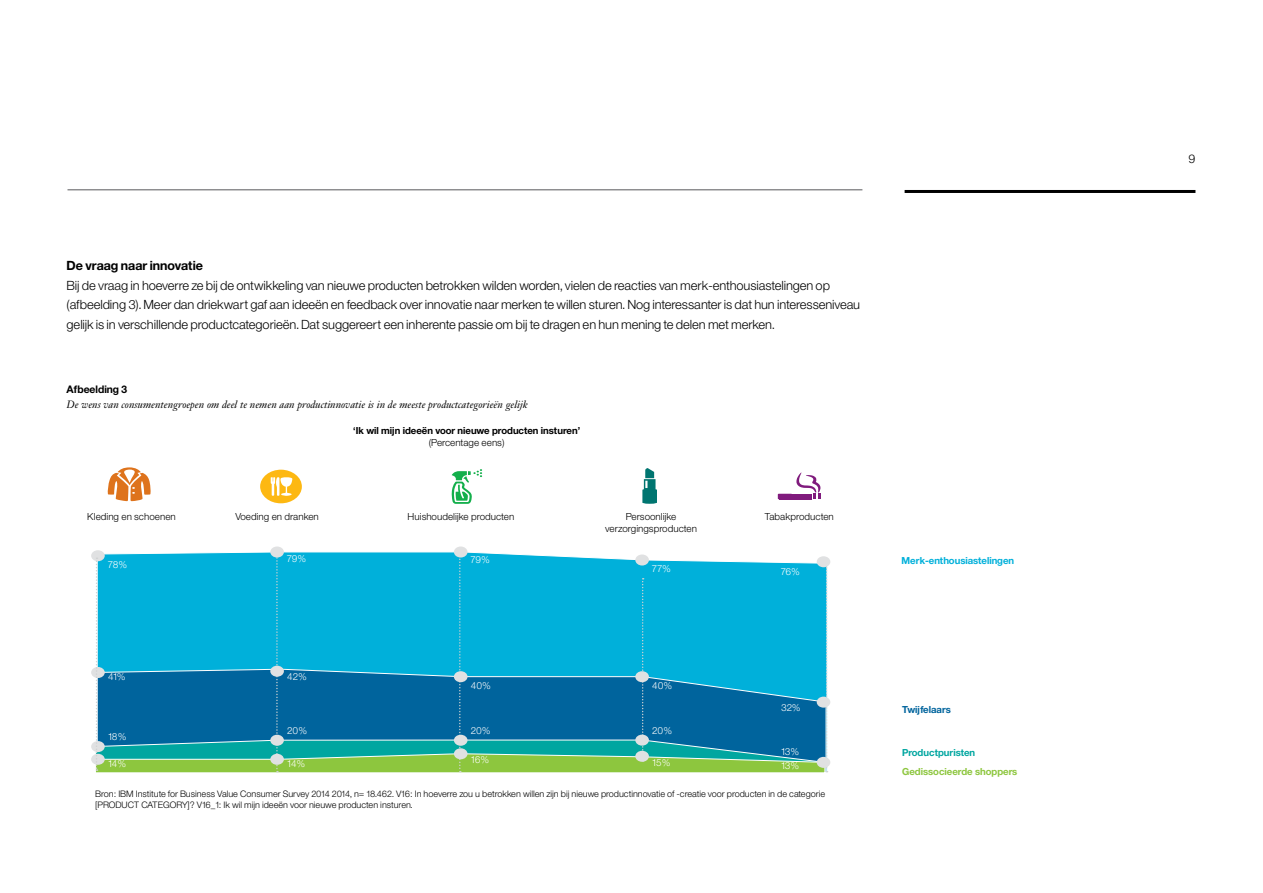
<style>
.page{position:relative;width:1263px;height:893px;background:#fff}
.page>*{position:absolute;margin:0;border:0;box-sizing:border-box;transform-origin:0 0}
.t1{font:12.75px/19.5px "Helv Neue Lightfor IBM";letter-spacing:-.01em;color:#000}
.t2{font:12.75px "Helv Neue Boldfor IBM";color:#000}
.t3{font:12px "Helv Neue Lightfor IBM";color:#000}
.t4{font:italic 10.5px "Janson Text LT Pro";color:#000}
.t5{font:10.5px "Helv Neue Boldfor IBM";color:#000}
.t6{font:9.75px/12px "Helv Neue Lightfor IBM";color:#000;text-align:center}
.t7{font:9.75px "Helv Neue Lightfor IBM";color:#fff}
.t8{font:9.75px "Helv Neue Boldfor IBM";color:#000}
.t9{font:9.75px "Helv Neue Boldfor IBM";color:#00b0da}
.t10{font:9.75px "Helv Neue Boldfor IBM";color:#8dc63e}
.t11{font:9.75px "Helv Neue Boldfor IBM";color:#00a6a0}
.t12{font:9.75px "Helv Neue Boldfor IBM";color:#00649d}
.t13{font:9px/10.5px "Helv Neue Lightfor IBM";letter-spacing:-.005em;color:#000}
</style>
<div class="page">
<svg style="left:107px;top:467px;width:44px;height:34px"></svg>
<svg style="left:778px;top:473px;width:43px;height:26px"></svg>
<div style="left:779px;top:494px;width:33px;height:5px;background:#801b7d"></div>
<div style="left:91px;top:754px;width:14px;height:11px;background:#e0e1e2;border-radius:50%"></div>
<div style="left:91px;top:741px;width:14px;height:11px;background:#e0e1e2;border-radius:50%"></div>
<div style="left:91px;top:667px;width:14px;height:11px;background:#e0e1e2;border-radius:50%"></div>
<div style="left:91px;top:550px;width:14px;height:11px;background:#e0e1e2;border-radius:50%"></div>
<svg style="left:270px;top:546px;width:14px;height:11px"></svg>
<div style="left:817px;top:757px;width:13px;height:11px;background:#e0e1e2;border-radius:50%"></div>
<div style="left:817px;top:697px;width:13px;height:11px;background:#e0e1e2;border-radius:50%"></div>
<div style="left:817px;top:556px;width:13px;height:11px;background:#e0e1e2;border-radius:50%"></div>
<svg style="left:95px;top:548px;width:733px;height:225px;background:#19a0bd"></svg>
<svg style="left:642px;top:468px;width:15px;height:36px"></svg>
<svg style="left:260px;top:469px;width:42px;height:34px"></svg>
<svg style="left:451px;top:469px;width:31px;height:35px"></svg>
<hr style="left:904px;top:190px;width:291px;height:3px;background:#000">
<hr style="left:68px;top:189px;width:794px;height:1px;background:#58585b">
<p class="t2" style="left:67px;top:258px;width:138px">De vraag naar innovatie</p>
<p class="t1" style="left:67px;top:275px;width:795px">Bij de vraag in hoeverre ze bij de ontwikkeling van nieuwe producten betrokken wilden worden, vielen de reacties van merk-enthousiastelingen op (afbeelding 3). Meer dan driekwart gaf aan ideeën en feedback over innovatie naar merken te willen sturen. Nog interessanter is dat hun interesseniveau gelijk is in verschillende productcategorieën. Dat suggereert een inherente passie om bij te dragen en hun mening te delen met merken.</p>
<p class="t5" style="left:67px;top:383px;width:62px">Afbeelding 3</p>
<p class="t4" style="left:67px;top:398px;width:463px">De wens van consumentengroepen om deel te nemen aan productinnovatie is in de meeste productcategorieën gelijk</p>
<p class="t8" style="left:353px;top:424px;width:229px">‘Ik wil mijn ideeën voor nieuwe producten insturen’</p>
<p class="t6" style="left:429px;top:436px;width:77px">(Percentage eens)</p>
<p class="t6" style="left:87px;top:510px;width:90px">Kleding en schoenen</p>
<p class="t6" style="left:235px;top:510px;width:85px">Voeding en dranken</p>
<p class="t6" style="left:408px;top:510px;width:108px">Huishoudelijke producten</p>
<p class="t6" style="left:605px;top:510px;width:93px">Persoonlijke verzorgingsproducten</p>
<p class="t6" style="left:764px;top:510px;width:71px">Tabakproducten</p>
<p class="t7" style="left:108px;top:559px;width:21px">78%</p>
<p class="t7" style="left:287px;top:553px;width:21px">79%</p>
<p class="t7" style="left:471px;top:554px;width:21px">79%</p>
<p class="t7" style="left:652px;top:563px;width:20px">77%</p>
<p class="t7" style="left:781px;top:565px;width:20px">76%</p>
<p class="t7" style="left:108px;top:671px;width:19px">41%</p>
<p class="t7" style="left:287px;top:671px;width:21px">42%</p>
<p class="t7" style="left:471px;top:679px;width:22px">40%</p>
<p class="t7" style="left:652px;top:679px;width:22px">40%</p>
<p class="t7" style="left:781px;top:701px;width:21px">32%</p>
<p class="t7" style="left:108px;top:730px;width:20px">18%</p>
<p class="t7" style="left:287px;top:725px;width:21px">20%</p>
<p class="t7" style="left:471px;top:725px;width:21px">20%</p>
<p class="t7" style="left:652px;top:725px;width:21px">20%</p>
<p class="t7" style="left:108px;top:757px;width:20px">14%</p>
<p class="t7" style="left:287px;top:757px;width:20px">14%</p>
<p class="t7" style="left:471px;top:754px;width:20px">16%</p>
<p class="t7" style="left:652px;top:757px;width:20px">15%</p>
<p class="t7" style="left:781px;top:746px;width:20px">13%</p>
<p class="t7" style="left:781px;top:760px;width:20px">13%</p>
<p class="t13" style="left:95px;top:789px;width:732px">Bron: IBM Institute for Business Value Consumer Survey 2014 2014, n= 18.462. V16: In hoeverre zou u betrokken willen zijn bij nieuwe productinnovatie of -creatie voor producten in de categorie [PRODUCT CATEGORY]? V16_1: Ik wil mijn ideeën voor nieuwe producten insturen.</p>
<p class="t9" style="left:902px;top:555px;width:114px">Merk-enthousiastelingen</p>
<p class="t12" style="left:902px;top:703px;width:50px">Twijfelaars</p>
<p class="t11" style="left:902px;top:747px;width:75px">Productpuristen</p>
<p class="t10" style="left:902px;top:765px;width:117px">Gedissocieerde shoppers</p>
<p class="t3" style="left:1188px;top:151px;width:9px">9</p>
</div>
